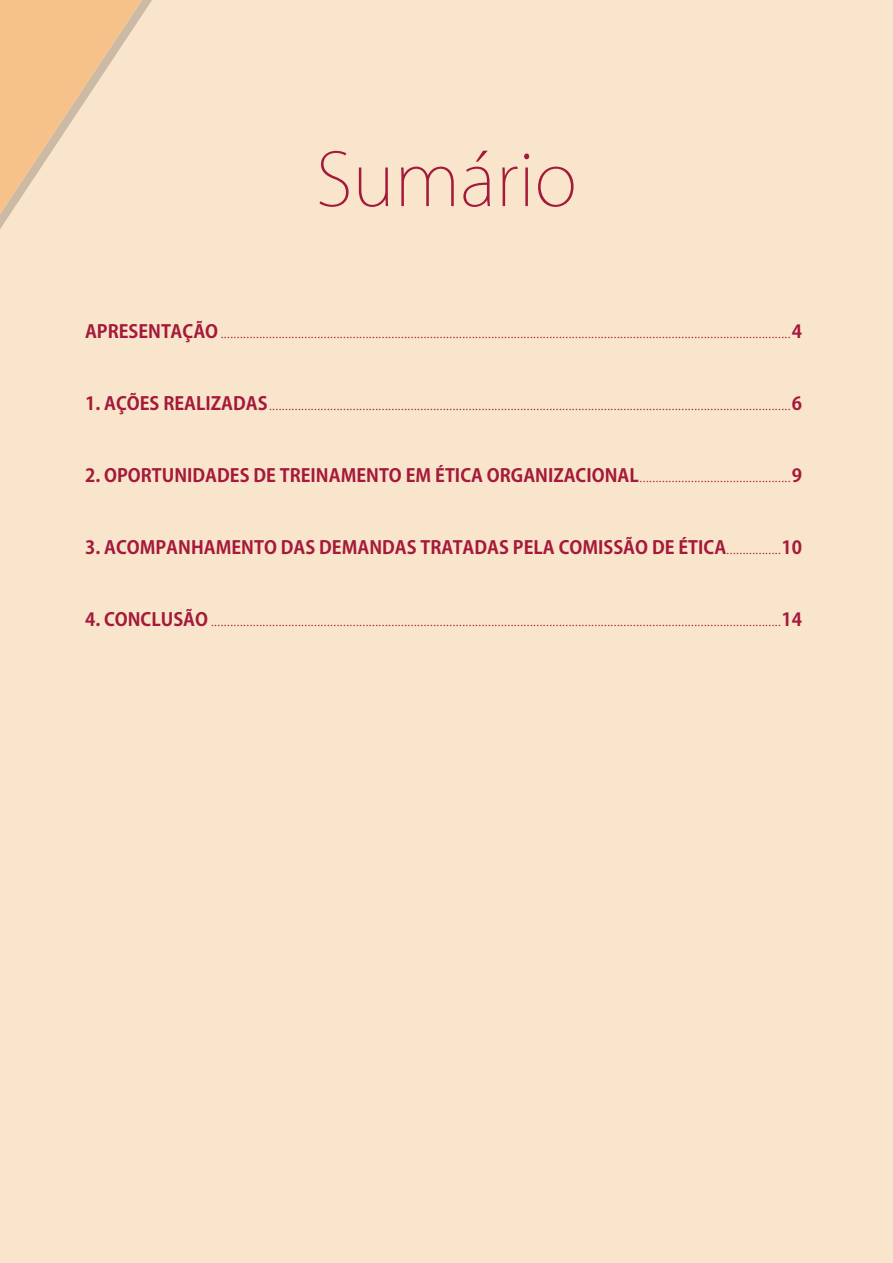
<style>
.page{position:relative;width:893px;height:1263px;background:#f9e5cb}
.page>*{position:absolute;margin:0;border:0;box-sizing:border-box;transform-origin:0 0}
.t1{font:200 72px "Koz Go Pr 6 N";color:#a5193b}
.t2{font:200 18px "Koz Go Pr 6 N";color:#a5193b}
.t3{font:700 18px "Koz Go Pr 6 N";color:#a5193b}
.s1{font-weight:700}
.s2{font-weight:200}
</style>
<div class="page">
<svg style="left:0;top:0;width:152px;height:229px;background:#f5d2aa"></svg>
<h1 class="t1" style="left:316px;top:139px;width:262px">Sumário</h1>
<p class="t2" style="left:85px;top:321px;width:718px"><span class="s1">APRESENTAÇÃO</span> .................................................................................................................................................................................<span class="s1">4</span></p>
<p class="t2" style="left:85px;top:393px;width:718px"><span class="s1">1. AÇÕES REALIZADAS</span> ..................................................................................................................................................................<span class="s1">6</span></p>
<p class="t3" style="left:85px;top:465px;width:718px">2. OPORTUNIDADES DE TREINAMENTO EM ÉTICA ORGANIZACIONAL <span class="s2">...............................................</span>9</p>
<p class="t3" style="left:85px;top:537px;width:718px">3. ACOMPANHAMENTO DAS DEMANDAS TRATADAS PELA COMISSÃO DE ÉTICA<span class="s2">.................</span>10</p>
<p class="t2" style="left:85px;top:609px;width:718px"><span class="s1">4. CONCLUSÃO</span> .................................................................................................................................................................................<span class="s1">14</span></p>
</div>
